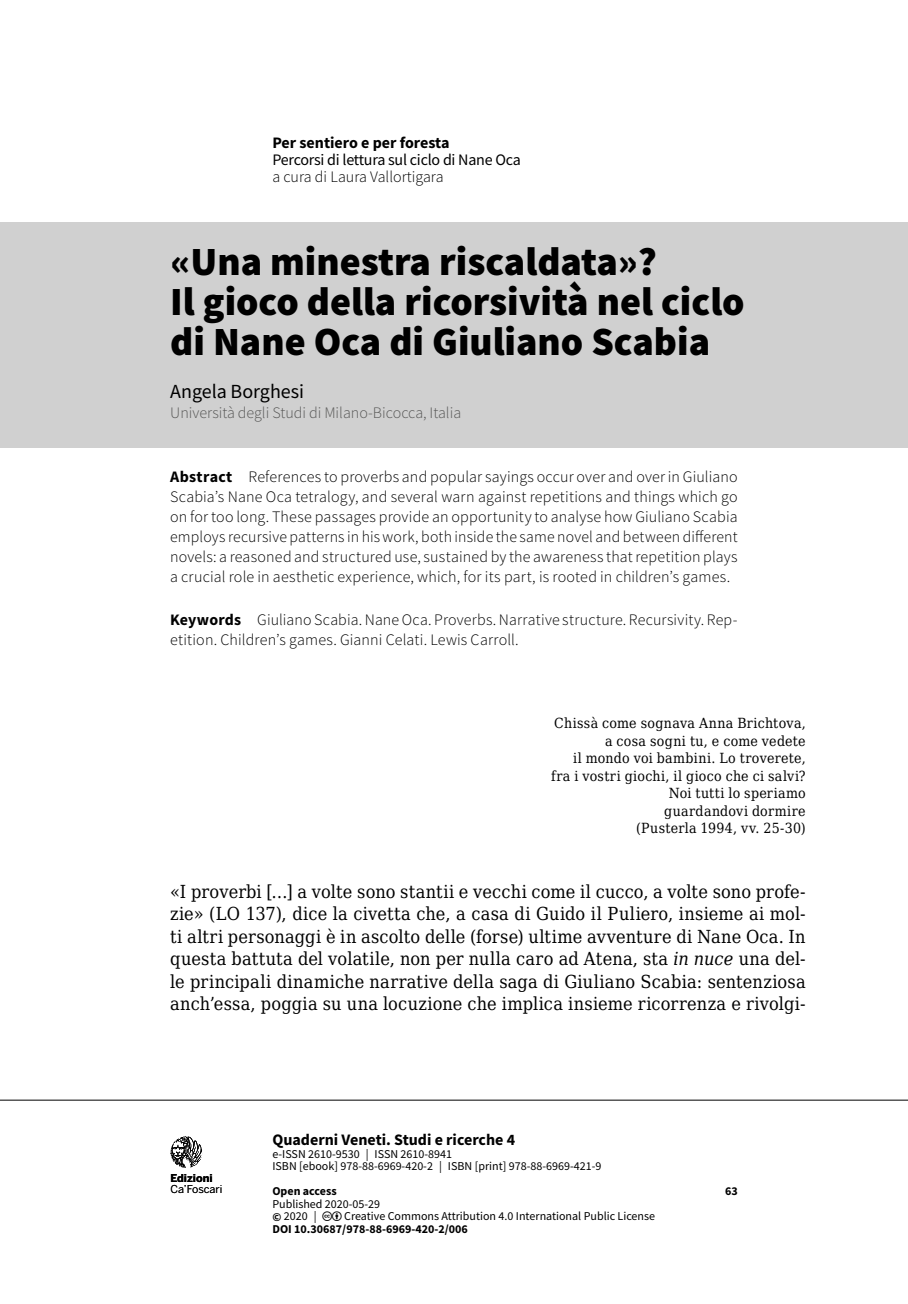
<style>
.page{position:relative;width:908px;height:1304px;background:#fff}
.page>*{position:absolute;margin:0;border:0;box-sizing:border-box;transform-origin:0 0}
._9101-ecf-titolo-sag{font:900 40px/40px "Source Sans Pro";color:#000}
._9103-ecf-autore-sag{font:20px "Source Sans Pro";color:#000}
._031-ecf-para-1{font:18px/22.4px "DejaVu Serif Condensed";letter-spacing:.01em;color:#000;text-align:justify}
._9105-ecf-abstract{font:300 16px/20px "Source Sans Pro";letter-spacing:.005em;color:#000;text-align:justify}
._9107-ecf-keywords{font:300 16px/20px "Source Sans Pro";letter-spacing:.01em;color:#000}
.t1{font:700 16px "Source Sans Pro";color:#000}
._9104-ecf-autore-aff{font:300 16px "Source Sans Pro";color:#575756}
.t2{font:16px "Source Sans Pro";letter-spacing:-.015em;color:#000}
._081-ecf-epigrafe-ve{font:14px "DejaVu Serif Condensed";letter-spacing:.02em;color:#000}
._082-ecf-epigrafe-fo{font:14px "DejaVu Serif Condensed";letter-spacing:.02em;color:#000}
.t3{font:12px/12.4px "Source Sans Pro";color:#000}
.t4{font:700 12px "Source Sans Pro";color:#000}
.t5{font:10.8px "Benton Sans";letter-spacing:-.01em;color:#000}
.t6{font:700 10.8px "Benton Sans";color:#000}
.s1{font-weight:700}
.s2{font-style:italic}
</style>
<div class="page">
<svg style="left:170px;top:1136px;width:32px;height:32px"></svg>
<hr style="left:0;top:1100px;width:907px;height:1px;background:#000">
<div style="left:0;top:223px;width:907px;height:225px;background:#d0d0d0"></div>
<p class="t1" style="left:272px;top:132px;width:178px">Per sentiero e per foresta</p>
<p class="t2" style="left:272px;top:150px;width:250px">Percorsi di lettura sul ciclo di Nane Oca</p>
<p class="_9105-ecf-abstract" style="left:272px;top:167px;width:172px">a cura di Laura Vallortigara</p>
<p class="_9101-ecf-titolo-sag" style="left:170px;top:241px;width:575px">«Una minestra riscaldata»?<br>Il gioco della ricorsività nel ciclo di Nane Oca di Giuliano Scabia</p>
<p class="_9103-ecf-autore-sag" style="left:170px;top:379px;width:135px">Angela Borghesi</p>
<p class="_9104-ecf-autore-aff" style="left:170px;top:403px;width:292px">Università degli Studi di Milano-Bicocca, Italia</p>
<p class="_9105-ecf-abstract" style="left:170px;top:467px;width:568px"><span class="s1">Abstract</span> References to proverbs and popular sayings occur over and over in Giuliano Scabia’s Nane Oca tetralogy, and several warn against repetitions and things which go on for too long. These passages provide an opportunity to analyse how Giuliano Scabia employs recursive patterns in his work, both inside the same novel and between different novels: a reasoned and structured use, sustained by the awareness that repetition plays a crucial role in aesthetic experience, which, for its part, is rooted in children’s games.</p>
<p class="_9107-ecf-keywords" style="left:170px;top:610px;width:568px"><span class="s1">Keywords</span> Giuliano Scabia. Nane Oca. Proverbs. Narrative structure. Recursivity. Rep&shy;etition. Children’s games. Gianni Celati. Lewis Carroll.</p>
<p class="_081-ecf-epigrafe-ve" style="left:554px;top:713px;width:253px">Chissà come sognava Anna Brichtova,</p>
<p class="_081-ecf-epigrafe-ve" style="left:604px;top:730px;width:202px">a cosa sogni tu, e come vedete</p>
<p class="_081-ecf-epigrafe-ve" style="left:573px;top:748px;width:234px">il mondo voi bambini. Lo troverete,</p>
<p class="_081-ecf-epigrafe-ve" style="left:551px;top:765px;width:256px">fra i vostri giochi, il gioco che ci salvi?</p>
<p class="_081-ecf-epigrafe-ve" style="left:668px;top:783px;width:138px">Noi tutti lo speriamo</p>
<p class="_081-ecf-epigrafe-ve" style="left:663px;top:800px;width:143px">guardandovi dormire</p>
<p class="_082-ecf-epigrafe-fo" style="left:635px;top:818px;width:171px">(Pusterla 1994, vv. 25-30)</p>
<p class="_031-ecf-para-1" style="left:170px;top:880px;width:636px">«I proverbi […] a volte sono stantii e vecchi come il cucco, a volte sono profe&shy;zie» (LO 137), dice la civetta che, a casa di Guido il Puliero, insieme ai mol&shy;ti altri personaggi è in ascolto delle (forse) ultime avventure di Nane Oca. In questa battuta del volatile, non per nulla caro ad Atena, sta <span class="s2">in nuce</span> una del&shy;le principali dinamiche narrative della saga di Giuliano Scabia: sentenziosa anch’essa, poggia su una locuzione che implica insieme ricorrenza e rivolgi-</p>
<p class="t6" style="left:170px;top:1171px;width:44px">Edizioni</p>
<p class="t5" style="left:170px;top:1183px;width:53px">Ca’Foscari</p>
<p class="t1" style="left:272px;top:1129px;width:244px">Quaderni Veneti. Studi e ricerche 4</p>
<p class="t3" style="left:272px;top:1147px;width:330px">e-ISSN 2610-9530 | ISSN 2610-8941<br>ISBN [ebook] 978-88-6969-420-2 | ISBN [print] 978-88-6969-421-9</p>
<p class="t4" style="left:272px;top:1183px;width:66px">Open access</p>
<p class="t4" style="left:724px;top:1183px;width:14px">63</p>
<p class="t3" style="left:272px;top:1197px;width:109px">Published 2020-05-29 <span class="s1">©</span> 2020 |</p>
<p class="t3" style="left:344px;top:1210px;width:312px">Creative Commons Attribution 4.0 International Public License</p>
<p class="t4" style="left:272px;top:1220px;width:197px">DOI 10.30687/978-88-6969-420-2/006</p>
</div>
